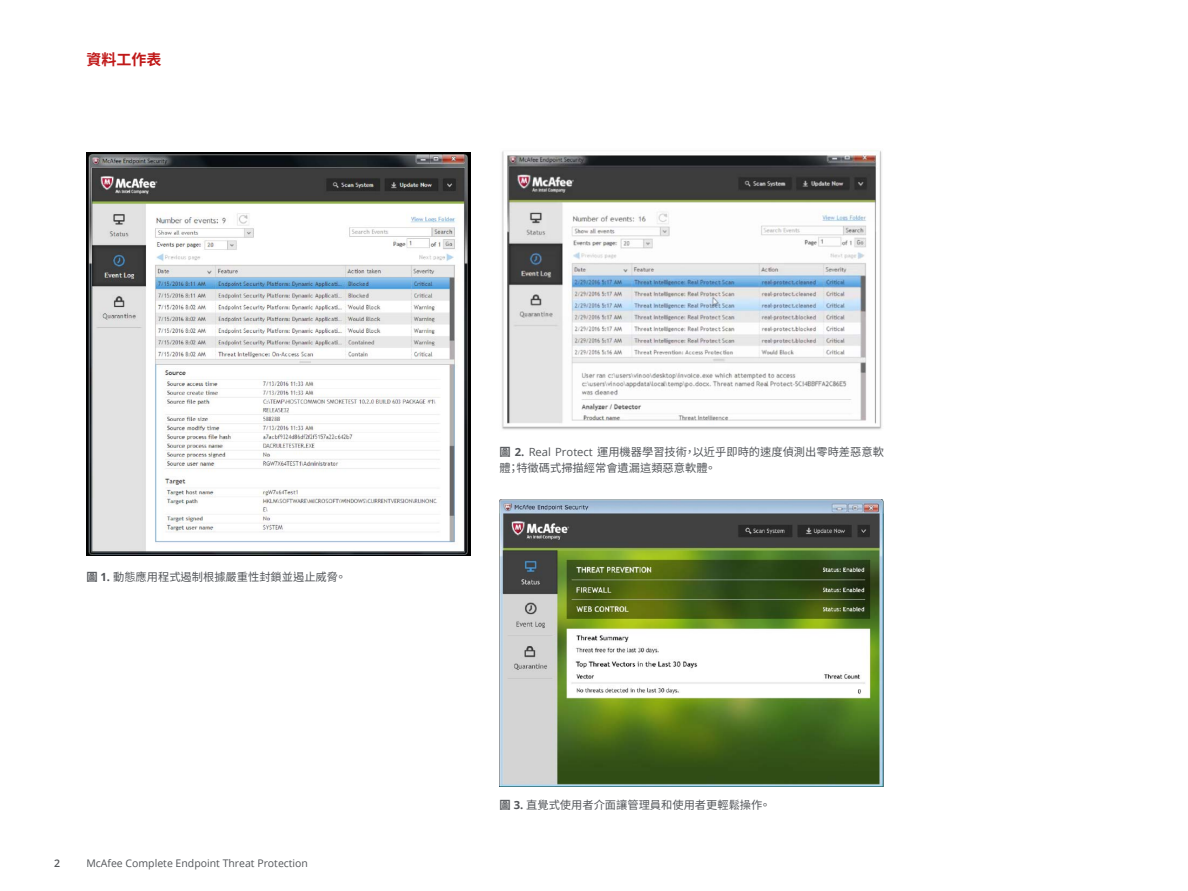
<style>
.page{position:relative;width:1188px;height:891px;background:#fff}
.page>*{position:absolute;margin:0;border:0;box-sizing:border-box;transform-origin:0 0}
.t1{font:700 15px "Noto Sans CJ Ktc";color:#c01818}
.t2{font:11.25px/16.5px "Noto Sans CJ Ktc";color:#53565a}
.t3{font:10.5px "Open Sans";color:#53565a}
.t4{font:600 10.5px "Open Sans";color:#53565a}
.s1{font-weight:700}
.s2{font-family:"Open Sans";font-weight:700}
.s3{font-family:"Open Sans"}
</style>
<div class="page">
<img style="left:86px;top:152px;width:384px;height:404px">
<img style="left:502px;top:150px;width:380px;height:280px">
<img style="left:499px;top:499px;width:385px;height:288px">
<h1 class="t1" style="left:86px;top:51px;width:76px">資料工作表</h1>
<p class="t2" style="left:86px;top:569px;width:262px"><span class="s1">圖</span> <span class="s2">1.</span> 動態應用程式遏制根據嚴重性封鎖並遏止威脅。</p>
<p class="t4" style="left:54px;top:856px;width:7px">2</p>
<p class="t3" style="left:86px;top:856px;width:223px">McAfee Complete Endpoint Threat Protection</p>
<p class="t2" style="left:500px;top:444px;width:386px"><span class="s1">圖</span> <span class="s2">2.</span> <span class="s3">Real Protect</span> 運用機器學習技術，以近乎即時的速度偵測出零時差惡意軟體；特徵碼式掃描經常會遺漏這類惡意軟體。</p>
<p class="t2" style="left:500px;top:797px;width:273px"><span class="s1">圖</span> <span class="s2">3.</span> 直覺式使用者介面讓管理員和使用者更輕鬆操作。</p>
</div>
